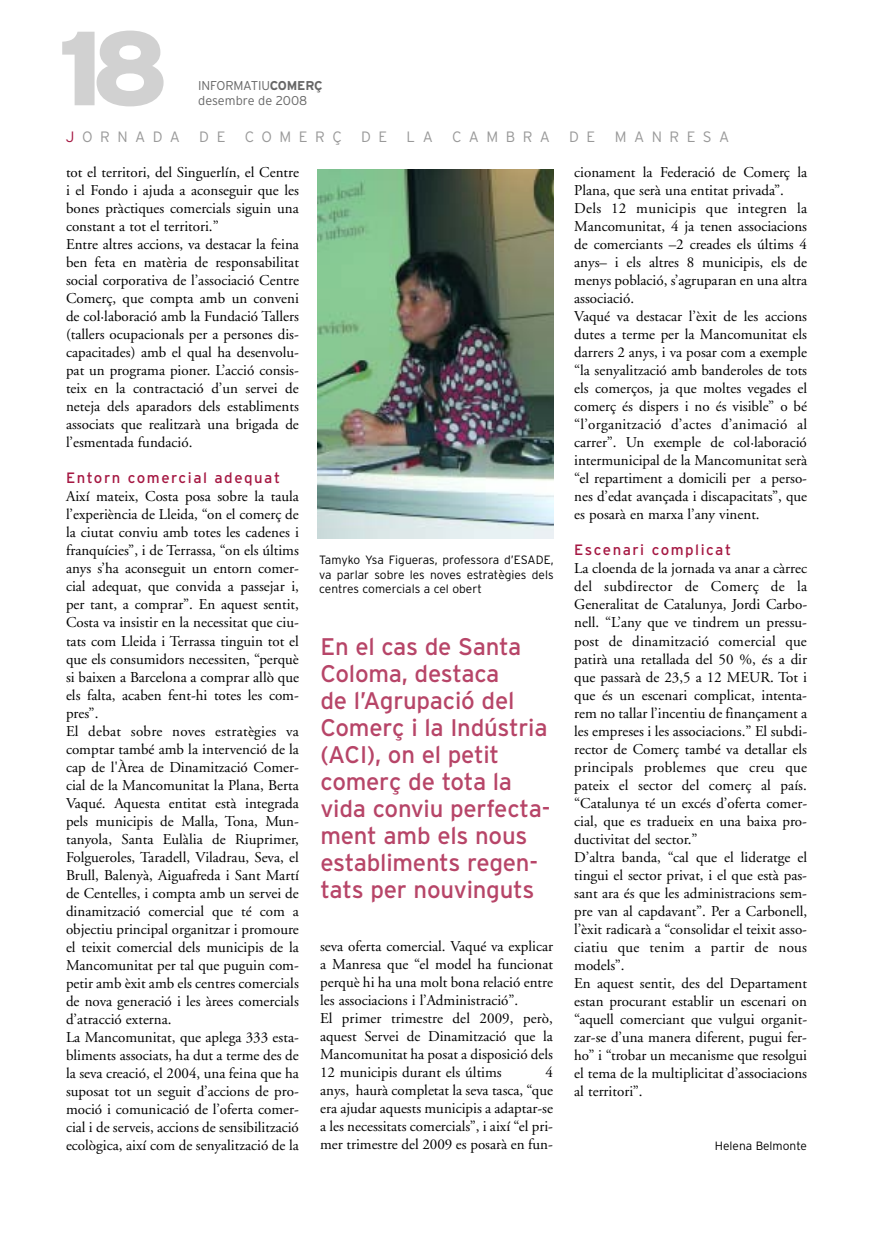
<style>
.page{position:relative;width:893px;height:1234px;background:#fff}
.page>*{position:absolute;margin:0;border:0;box-sizing:border-box;transform-origin:0 0}
.t1{font:900 105px "Interstate";color:#d1d1d1}
.t2{font:24px/27px "Interstate";letter-spacing:-.01em;color:#b74568}
.t3{font:15px/18px "Adobe Garamond";color:#000}
.t4{font:15px "Interstate";letter-spacing:.1em;color:#a51742}
.t5{font:300 15px "Interstate";letter-spacing:.5em;color:#999}
.t6{font:300 12.75px/15.3px "Interstate";letter-spacing:-.015em;color:#666}
.t7{font:300 12px/14.4px "Interstate";color:#000;text-align:justify}
.s1{font-weight:700}
.s2{color:#a51742}
</style>
<div class="page">
<img style="left:318px;top:169px;width:236px;height:369px">
<h1 class="t1" style="left:58px;top:8px;width:112px">18</h1>
<p class="t6" style="left:198px;top:78px;width:126px">INFORMATIU<span class="s1">COMERÇ </span>desembre de 2008</p>
<p class="t5" style="left:66px;top:128px;width:116px"><span class="s2">J</span>ORNADA</p>
<p class="t5" style="left:199px;top:128px;width:28px">D E</p>
<p class="t5" style="left:245px;top:128px;width:99px">COMERÇ</p>
<p class="t5" style="left:361px;top:128px;width:28px">D E</p>
<p class="t5" style="left:407px;top:128px;width:28px">L A</p>
<p class="t5" style="left:452px;top:128px;width:99px">CAMBRA</p>
<p class="t5" style="left:569px;top:128px;width:28px">D E</p>
<p class="t5" style="left:615px;top:128px;width:116px">MANRESA</p>
<p class="t3" style="left:66px;top:165px;width:234px">tot el territori, del Singuerlín, el Centre i el Fondo i ajuda a aconseguir que les bones pràctiques comercials siguin una constant a tot el territori.”<br>Entre altres accions, va destacar la feina ben feta en matèria de responsabilitat social corporativa de l’associació Centre Comerç, que compta amb un conveni de col·laboració amb la Fundació Tallers (tallers ocupacionals per a persones dis&shy;capacitades) amb el qual ha desenvolu&shy;pat un programa pioner. L’acció consis&shy;teix en la contractació d’un servei de neteja dels aparadors dels establiments associats que realitzarà una brigada de l’esmentada fundació.</p>
<p class="t4" style="left:66px;top:469px;width:216px">Entorn comercial adequat</p>
<p class="t3" style="left:66px;top:489px;width:234px">Així mateix, Costa posa sobre la taula l’experiència de Lleida, “on el comerç de la ciutat conviu amb totes les cadenes i franquícies”, i de Terrassa, “on els últims anys s’ha aconseguit un entorn comer&shy;cial adequat, que convida a passejar i, per tant, a comprar”. En aquest sentit, Costa va insistir en la necessitat que ciu&shy;tats com Lleida i Terrassa tinguin tot el que els consumidors necessiten, “perquè si baixen a Barcelona a comprar allò que els falta, acaben fent-hi totes les com&shy;pres”.<br>El debat sobre noves estratègies va comptar també amb la intervenció de la cap de l'Àrea de Dinamització Comer&shy;cial de la Mancomunitat la Plana, Berta Vaqué. Aquesta entitat està integrada pels municipis de Malla, Tona, Mun&shy;tanyola, Santa Eulàlia de Riuprimer, Folgueroles, Taradell, Viladrau, Seva, el Brull, Balenyà, Aiguafreda i Sant Martí de Centelles, i compta amb un servei de dinamització comercial que té com a objectiu principal organitzar i promoure el teixit comercial dels municipis de la Mancomunitat per tal que puguin com&shy;petir amb èxit amb els centres comercials de nova generació i les àrees comercials d’atracció externa.<br>La Mancomunitat, que aplega 333 esta&shy;bliments associats, ha dut a terme des de la seva creació, el 2004, una feina que ha suposat tot un seguit d’accions de pro&shy;moció i comunicació de l’oferta comer&shy;cial i de serveis, accions de sensibilització ecològica, així com de senyalització de la</p>
<p class="t3" style="left:574px;top:165px;width:234px">cionament la Federació de Comerç la Plana, que serà una entitat privada”.<br>Dels 12 municipis que integren la Mancomunitat, 4 ja tenen associacions de comerciants –2 creades els últims 4 anys– i els altres 8 municipis, els de menys població, s’agruparan en una altra associació.<br>Vaqué va destacar l’èxit de les accions dutes a terme per la Mancomunitat els darrers 2 anys, i va posar com a exemple “la senyalització amb banderoles de tots els comerços, ja que moltes vegades el comerç és dispers i no és visible” o bé “l’organització d’actes d’animació al carrer”. Un exemple de col·laboració intermunicipal de la Mancomunitat serà “el repartiment a domicili per a perso&shy;nes d’edat avançada i discapacitats”, que es posarà en marxa l’any vinent.</p>
<p class="t4" style="left:574px;top:541px;width:158px">Escenari complicat</p>
<p class="t3" style="left:574px;top:561px;width:234px">La cloenda de la jornada va anar a càrrec del subdirector de Comerç de la Generalitat de Catalunya, Jordi Carbo&shy;nell. “L’any que ve tindrem un pressu&shy;post de dinamització comercial que patirà una retallada del 50 %, és a dir que passarà de 23,5 a 12 MEUR. Tot i que és un escenari complicat, intenta&shy;rem no tallar l’incentiu de finançament a les empreses i les associacions.” El subdi&shy;rector de Comerç també va detallar els principals problemes que creu que pateix el sector del comerç al país. “Catalunya té un excés d’oferta comer&shy;cial, que es tradueix en una baixa pro&shy;ductivitat del sector.”<br>D’altra banda, “cal que el lideratge el tingui el sector privat, i el que està pas&shy;sant ara és que les administracions sem&shy;pre van al capdavant”. Per a Carbonell, l’èxit radicarà a “consolidar el teixit asso&shy;ciatiu que tenim a partir de nous models”.<br>En aquest sentit, des del Departament estan procurant establir un escenari on “aquell comerciant que vulgui organit&shy;zar-se d’una manera diferent, pugui fer&shy;ho” i “trobar un mecanisme que resolgui el tema de la multiplicitat d’associacions al territori”.</p>
<p class="t7" style="left:319px;top:552px;width:236px">Tamyko Ysa Figueras, professora d’ESADE, va parlar sobre les noves estratègies dels centres comercials a cel obert</p>
<h2 class="t2" style="left:320px;top:633px;width:231px">En el cas de Santa<br>Coloma, destaca<br>de l’Agrupació del<br>Comerç i la Indústria (ACI), on el petit comerç de tota la vida conviu perfecta&shy;ment amb els nous establiments regen&shy;tats per nouvinguts</h2>
<p class="t3" style="left:320px;top:938px;width:234px">seva oferta comercial. Vaqué va explicar a Manresa que “el model ha funcionat perquè hi ha una molt bona relació entre les associacions i l’Administració”.<br>El primer trimestre del 2009, però, aquest Servei de Dinamització que la Mancomunitat ha posat a disposició dels 12 municipis durant els últims</p>
<p class="t3" style="left:320px;top:1064px;width:234px;text-align:justify;text-indent:225px">4 anys, haurà completat la seva tasca, “que era ajudar aquests municipis a adaptar-se a les necessitats comercials”, i així “el pri&shy;mer trimestre del 2009 es posarà en fun-</p>
<p class="t7" style="left:715px;top:1138px;width:94px">Helena Belmonte</p>
</div>
